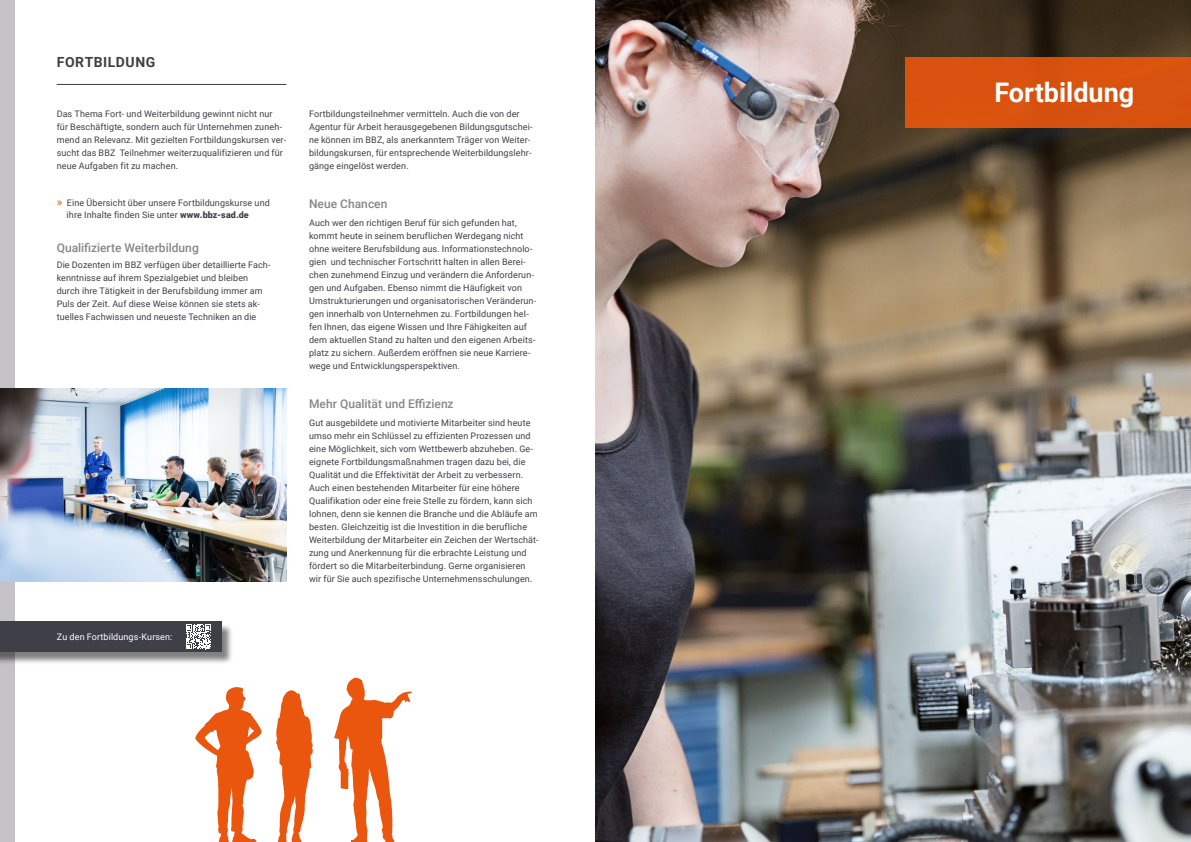
<style>
.page{position:relative;width:1191px;height:842px;background:#fff}
.page>*{position:absolute;margin:0;border:0;box-sizing:border-box;transform-origin:0 0}
.t1{font:700 27px "Roboto";color:#fff}
.t2{font:700 14px "Roboto";letter-spacing:.035em;color:#3f3f47}
.t3{font:500 12px "Roboto";color:#89858a}
.t4{font:9px/13px "Roboto";letter-spacing:.01em;color:#3f3f47}
.t5{font:9px "Roboto";letter-spacing:.01em;color:#fff}
.s1{font-size:11.7px;color:#ea560d}
.s2{font-weight:900}
</style>
<div class="page">
<div style="left:0;top:0;width:14px;height:842px;background:#c5c2c5"></div>
<img style="left:595px;top:0;width:596px;height:842px">
<div style="left:904px;top:57px;width:287px;height:71px;background:#d9520f"></div>
<img style="left:0;top:388px;width:286px;height:193px">
<hr style="left:57px;top:84px;width:229px;height:1px;background:#3f3f47">
<img style="left:334px;top:677px;width:78px;height:165px">
<img style="left:277px;top:690px;width:36px;height:152px">
<img style="left:195px;top:687px;width:82px;height:155px">
<svg style="left:351px;top:841px;width:16px;height:1px"></svg>
<div style="left:0;top:623px;width:234px;height:42px;background:#000;opacity:.5"></div>
<div style="left:0;top:621px;width:221px;height:31px;background:#3f3f47"></div>
<svg style="left:186px;top:624px;width:25px;height:25px"></svg>
<h2 class="t2" style="left:57px;top:52px;width:100px">FORTBILDUNG</h2>
<p class="t4" style="left:57px;top:107px;width:231px">Das Thema Fort- und Weiterbildung gewinnt nicht nur<br>für Beschäftigte, sondern auch für Unternehmen zuneh&shy;mend an Relevanz. Mit gezielten Fortbildungskursen ver&shy;sucht das BBZ Teilnehmer weiterzuqualifizieren und für neue Aufgaben fit zu machen.</p>
<p class="t4" style="left:67px;top:196px;width:205px;line-height:12px;text-indent:-10px"><span class="s1">»</span> Eine Übersicht über unsere Fortbildungskurse und ihre Inhalte finden Sie unter <span class="s2">www.bbz-sad.de</span></p>
<h3 class="t3" style="left:57px;top:239px;width:144px">Qualifizierte Weiterbildung</h3>
<p class="t4" style="left:57px;top:258px;width:215px">Die Dozenten im BBZ verfügen über detaillierte Fach&shy;kenntnisse auf ihrem Spezialgebiet und bleiben durch ihre Tätigkeit in der Berufsbildung immer am Puls der Zeit. Auf diese Weise können sie stets ak&shy;tuelles Fachwissen und neueste Techniken an die</p>
<p class="t5" style="left:57px;top:631px;width:117px">Zu den Fortbildungs-Kursen:</p>
<p class="t4" style="left:309px;top:107px;width:225px">Fortbildungsteilnehmer vermitteln. Auch die von der Agentur für Arbeit herausgegebenen Bildungsgutschei&shy;ne können im BBZ, als anerkanntem Träger von Weiter&shy;bildungskursen, für entsprechende Weiterbildungslehr&shy;gänge eingelöst werden.</p>
<h3 class="t3" style="left:309px;top:195px;width:80px">Neue Chancen</h3>
<p class="t4" style="left:309px;top:216px;width:229px">Auch wer den richtigen Beruf für sich gefunden hat, kommt heute in seinem beruflichen Werdegang nicht ohne weitere Berufsbildung aus. Informationstechnolo&shy;gien und technischer Fortschritt halten in allen Berei&shy;chen zunehmend Einzug und verändern die Anforderun&shy;gen und Aufgaben. Ebenso nimmt die Häufigkeit von Umstrukturierungen und organisatorischen Veränderun&shy;gen innerhalb von Unternehmen zu. Fortbildungen hel&shy;fen Ihnen, das eigene Wissen und Ihre Fähigkeiten auf dem aktuellen Stand zu halten und den eigenen Arbeits&shy;platz zu sichern. Außerdem eröffnen sie neue Karriere&shy;wege und Entwicklungsperspektiven.</p>
<h3 class="t3" style="left:309px;top:395px;width:146px">Mehr Qualität und Effizienz</h3>
<p class="t4" style="left:309px;top:416px;width:231px">Gut ausgebildete und motivierte Mitarbeiter sind heute umso mehr ein Schlüssel zu effizienten Prozessen und eine Möglichkeit, sich vom Wettbewerb abzuheben. Ge&shy;eignete Fortbildungsmaßnahmen tragen dazu bei, die Qualität und die Effektivität der Arbeit zu verbessern.<br>Auch einen bestehenden Mitarbeiter für eine höhere Qualifikation oder eine freie Stelle zu fördern, kann sich lohnen, denn sie kennen die Branche und die Abläufe am besten. Gleichzeitig ist die Investition in die berufliche Weiterbildung der Mitarbeiter ein Zeichen der Wertschät&shy;zung und Anerkennung für die erbrachte Leistung und fördert so die Mitarbeiterbindung. Gerne organisieren wir für Sie auch spezifische Unternehmensschulungen.</p>
<h1 class="t1" style="left:994px;top:74px;width:141px">Fortbildung</h1>
</div>
